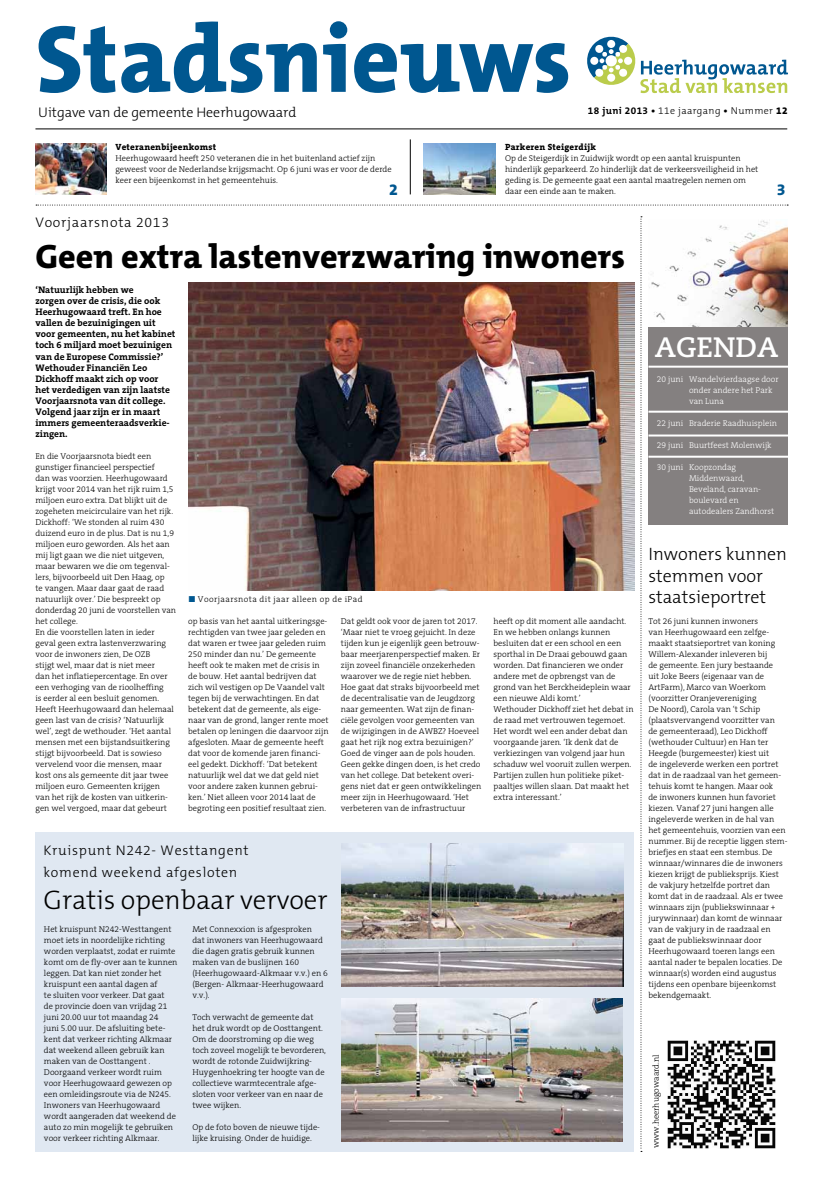
<style>
.page{position:relative;width:823px;height:1191px;background:#fff}
.page>*{position:absolute;margin:0;border:0;box-sizing:border-box;transform-origin:0 0}
.t1{font:800 96px "The Mix B W8";color:#005790}
.t2{font:800 34px "The Mix B W8";color:#000}
.t3{font:700 28px "Caecilia LT Std";color:#fff}
.t4{font:300 27px "The Mix B W3";color:#000}
.t5{font:300 18px/21.6px "The Mix B W3";color:#000}
.t6{font:800 16px "The Mix B W8";color:#005790}
.t7{font:300 14px/22px "The Mix B W3";letter-spacing:.05em;color:#000}
.t8{font:300 14px "The Mix B W3";color:#000}
.t9{font:300 10px "The Mix B W3";letter-spacing:.04em;color:#000}
.t10{font:700 9.5px/11px "The Serif B W7";color:#000}
.t11{font:800 9px "The Serif B W8";letter-spacing:.025em;color:#000}
.t12{font:300 8.5px/11px "The Serif B W3";color:#000}
.t13{font:300 8.5px/11px "The Serif B W3";color:#fff}
.t14{font:300 8.5px "The Serif B W3";letter-spacing:.05em;color:#000}
.s1{font-family:"The Mix B W7";font-weight:700}
.s2{font-family:"The Mix B W8";font-weight:800}
.s3{color:#005790}
</style>
<div class="page">
<img style="left:189px;top:282px;width:445px;height:308px">
<svg style="left:36px;top:205px;width:751px;height:1px"></svg>
<hr style="left:410px;top:139px;width:1px;height:55px;background:#000">
<img style="left:35px;top:144px;width:72px;height:50px">
<svg style="left:640px;top:216px;width:1px;height:936px"></svg>
<hr style="left:35px;top:128px;width:751px;height:1px;background:#000">
<svg style="left:587px;top:37px;width:200px;height:56px"></svg>
<img style="left:423px;top:144px;width:72px;height:50px">
<img style="left:667px;top:1040px;width:108px;height:108px">
<div style="left:35px;top:832px;width:599px;height:319px;background:#e0e8f2"></div>
<div style="left:648px;top:326px;width:139px;height:198px;background:#848080"></div>
<img style="left:651px;top:220px;width:136px;height:106px">
<hr style="left:648px;top:411px;width:142px;height:2px;background:#fff">
<hr style="left:648px;top:434px;width:142px;height:2px;background:#fff">
<hr style="left:648px;top:456px;width:142px;height:2px;background:#fff">
<hr style="left:648px;top:366px;width:142px;height:2px;background:#fff">
<img style="left:342px;top:843px;width:280px;height:143px">
<img style="left:342px;top:998px;width:280px;height:143px">
<h1 class="t1" style="left:35px;top:-2px;width:537px">Stadsnieuws</h1>
<h3 class="t8" style="left:38px;top:103px;width:259px">Uitgave van de gemeente Heerhugowaard</h3>
<p class="t9" style="left:587px;top:104px;width:201px"><span class="s1">18 juni 2013 •</span> 11e jaargang <span class="s1">•</span> Nummer <span class="s2">12</span></p>
<p class="t11" style="left:505px;top:141px;width:92px">Parkeren Steigerdijk</p>
<p class="t12" style="left:505px;top:153px;width:254px">Op de Steigerdijk in Zuidwijk wordt op een aantal kruispunten hinderlijk geparkeerd. Zo hinderlijk dat de verkeersveiligheid in het geding is. De gemeente gaat een aantal maatregelen nemen om daar een einde aan te maken.</p>
<p class="t11" style="left:115px;top:141px;width:102px">Veteranenbijeenkomst</p>
<p class="t12" style="left:115px;top:153px;width:278px">Heerhugowaard heeft 250 veteranen die in het buitenland actief zijn geweest voor de Nederlandse krijgsmacht. Op 6 juni was er voor de derde keer een bijeenkomst in het gemeentehuis.</p>
<h3 class="t6" style="left:389px;top:180px;width:10px">2</h3>
<h3 class="t6" style="left:776px;top:180px;width:10px">3</h3>
<h3 class="t7" style="left:35px;top:212px;width:135px">Voorjaarsnota 2013</h3>
<h2 class="t2" style="left:35px;top:235px;width:590px">Geen extra lastenverzwaring inwoners</h2>
<p class="t10" style="left:35px;top:285px;width:141px">‘Natuurlijk hebben we<br>zorgen over de crisis, die ook<br>Heerhugowaard treft. En hoe vallen de bezuinigingen uit voor gemeenten, nu het kabinet toch 6 miljard moet bezuinigen van de Europese Commissie?’<br>Wethouder Financiën Leo<br>Dickhoff maakt zich op voor<br>het verdedigen van zijn laatste<br>Voorjaarsnota van dit college.<br>Volgend jaar zijn er in maart immers gemeenteraadsverkie&shy;zingen.</p>
<p class="t12" style="left:35px;top:450px;width:142px">En die Voorjaarsnota biedt een gunstiger financieel perspectief<br>dan was voorzien. Heerhugowaard krijgt voor 2014 van het rijk ruim 1,5 miljoen euro extra. Dat blijkt uit de zogeheten meicirculaire van het rijk.<br>Dickhoff: ‘We stonden al ruim 430 duizend euro in de plus. Dat is nu 1,9 miljoen euro geworden. Als het aan mij ligt gaan we die niet uitgeven, maar bewaren we die om tegenval&shy;lers, bijvoorbeeld uit Den Haag, op<br>te vangen. Maar daar gaat de raad natuurlijk over.’ Die bespreekt op donderdag 20 juni de voorstellen van het college.<br>En die voorstellen laten in ieder geval geen extra lastenverzwaring voor de inwoners zien, De OZB<br>stijgt wel, maar dat is niet meer<br>dan het inflatiepercentage. En over een verhoging van de rioolheffing<br>is eerder al een besluit genomen.<br>Heeft Heerhugowaard dan helemaal geen last van de crisis? ‘Natuurlijk wel’, zegt de wethouder. ‘Het aantal mensen met een bijstandsuitkering stijgt bijvoorbeeld. Dat is sowieso vervelend voor die mensen, maar kost ons als gemeente dit jaar twee miljoen euro. Gemeenten krijgen van het rijk de kosten van uitkerin&shy;gen wel vergoed, maar dat gebeurt</p>
<p class="t14" style="left:189px;top:593px;width:175px"><span class="s3">■</span> Voorjaarsnota dit jaar alleen op de iPad</p>
<p class="t12" style="left:188px;top:615px;width:142px">op basis van het aantal uitkeringsge&shy;rechtigden van twee jaar geleden en dat waren er twee jaar geleden ruim 250 minder dan nu.’ De gemeente heeft ook te maken met de crisis in de bouw. Het aantal bedrijven dat zich wil vestigen op De Vaandel valt tegen bij de verwachtingen. En dat betekent dat de gemeente, als eige&shy;naar van de grond, langer rente moet betalen op leningen die daarvoor zijn afgesloten. Maar de gemeente heeft dat voor de komende jaren financi&shy;eel gedekt. Dickhoff: ‘Dat betekent natuurlijk wel dat we dat geld niet voor andere zaken kunnen gebrui&shy;ken.’ Niet alleen voor 2014 laat de begroting een positief resultaat zien.</p>
<p class="t12" style="left:340px;top:615px;width:142px">Dat geldt ook voor de jaren tot 2017. ‘Maar niet te vroeg gejuicht. In deze tijden kun je eigenlijk geen betrouw&shy;baar meerjarenperspectief maken. Er zijn zoveel financiële onzekerheden waarover we de regie niet hebben.<br>Hoe gaat dat straks bijvoorbeeld met de decentralisatie van de Jeugdzorg naar gemeenten. Wat zijn de finan&shy;ciële gevolgen voor gemeenten van de wijzigingen in de AWBZ? Hoeveel gaat het rijk nog extra bezuinigen?’ Goed de vinger aan de pols houden.<br>Geen gekke dingen doen, is het credo van het college. Dat betekent overi&shy;gens niet dat er geen ontwikkelingen meer zijn in Heerhugowaard. ‘Het verbeteren van de infrastructuur</p>
<p class="t12" style="left:493px;top:615px;width:141px">heeft op dit moment alle aandacht.<br>En we hebben onlangs kunnen besluiten dat er een school en een sporthal in De Draai gebouwd gaan worden. Dat financieren we onder andere met de opbrengst van de grond van het Berckheideplein waar een nieuwe Aldi komt.’<br>Wethouder Dickhoff ziet het debat in de raad met vertrouwen tegemoet.<br>Het wordt wel een ander debat dan voorgaande jaren. ‘Ik denk dat de verkiezingen van volgend jaar hun schaduw wel vooruit zullen werpen.<br>Partijen zullen hun politieke piket&shy;paaltjes willen slaan. Dat maakt het extra interessant.’</p>
<h3 class="t7" style="left:43px;top:839px;width:206px">Kruispunt N242- Westtangent komend weekend afgesloten</h3>
<h3 class="t4" style="left:43px;top:882px;width:285px">Gratis openbaar vervoer</h3>
<p class="t12" style="left:44px;top:923px;width:135px">Het kruispunt N242-Westtangent moet iets in noordelijke richting worden verplaatst, zodat er ruimte komt om de fly-over aan te kunnen leggen. Dat kan niet zonder het kruispunt een aantal dagen af<br>te sluiten voor verkeer. Dat gaat<br>de provincie doen van vrijdag 21 juni 20.00 uur tot maandag 24<br>juni 5.00 uur. De afsluiting bete&shy;kent dat verkeer richting Alkmaar dat weekend alleen gebruik kan maken van de Oosttangent .<br>Doorgaand verkeer wordt ruim voor Heerhugowaard gewezen op een omleidingsroute via de N245.<br>Inwoners van Heerhugowaard wordt aangeraden dat weekend de auto zo min mogelijk te gebruiken voor verkeer richting Alkmaar.</p>
<p class="t12" style="left:192px;top:923px;width:137px">Met Connexxion is afgesproken<br>dat inwoners van Heerhugowaard die dagen gratis gebruik kunnen maken van de buslijnen 160 (Heerhugowaard-Alkmaar v.v.) en 6 (Bergen- Alkmaar-Heerhugowaard v.v.).</p>
<p class="t12" style="left:192px;top:1011px;width:135px">Toch verwacht de gemeente dat het druk wordt op de Oosttangent.<br>Om de doorstroming op die weg toch zoveel mogelijk te bevorderen, wordt de rotonde Zuidwijkring-<br>Huygenhoekring ter hoogte van de collectieve warmtecentrale afge&shy;sloten voor verkeer van en naar de twee wijken.</p>
<p class="t12" style="left:192px;top:1121px;width:129px">Op de foto boven de nieuwe tijde&shy;lijke kruising. Onder de huidige.</p>
<h3 class="t3" style="left:654px;top:331px;width:124px">AGENDA</h3>
<p class="t13" style="left:688px;top:373px;width:91px;text-indent:-32px">20 juni Wandelvierdaagse door onder andere het Park van Luna</p>
<p class="t13" style="left:656px;top:417px;width:122px">22 juni Braderie Raadhuisplein</p>
<p class="t13" style="left:656px;top:439px;width:116px">29 juni Buurtfeest Molenwijk</p>
<p class="t13" style="left:688px;top:461px;width:87px;text-indent:-32px">30 juni Koopzondag<br>Middenwaard,<br>Beveland, caravan&shy;boulevard en autodealers Zandhorst</p>
<h3 class="t5" style="left:648px;top:543px;width:140px">Inwoners kunnen stemmen voor staatsieportret</h3>
<p class="t12" style="left:648px;top:615px;width:140px">Tot 26 juni kunnen inwoners<br>van Heerhugowaard een zelfge&shy;maakt staatsieportret van koning<br>Willem-Alexander inleveren bij<br>de gemeente. Een jury bestaande<br>uit Joke Beers (eigenaar van de<br>ArtFarm), Marco van Woerkom (voorzitter Oranjevereniging<br>De Noord), Carola van ‘t Schip (plaatsvervangend voorzitter van<br>de gemeenteraad), Leo Dickhoff (wethouder Cultuur) en Han ter<br>Heegde (burgemeester) kiest uit<br>de ingeleverde werken een portret dat in de raadzaal van het gemeen&shy;tehuis komt te hangen. Maar ook<br>de inwoners kunnen hun favoriet kiezen. Vanaf 27 juni hangen alle ingeleverde werken in de hal van het gemeentehuis, voorzien van een nummer. Bij de receptie liggen stem&shy;briefjes en staat een stembus. De winnaar/winnares die de inwoners kiezen krijgt de publieksprijs. Kiest de vakjury hetzelfde portret dan komt dat in de raadzaal. Als er twee winnaars zijn (publiekswinnaar + jurywinnaar) dan komt de winnaar van de vakjury in de raadzaal en gaat de publiekswinnaar door<br>Heerhugowaard toeren langs een aantal nader te bepalen locaties. De winnaar(s) worden eind augustus tijdens een openbare bijeenkomst bekendgemaakt.</p>
<p class="t12" style="left:650px;top:1148px;width:95px;rotate:-90deg">www.heerhugowaard.nl</p>
</div>
